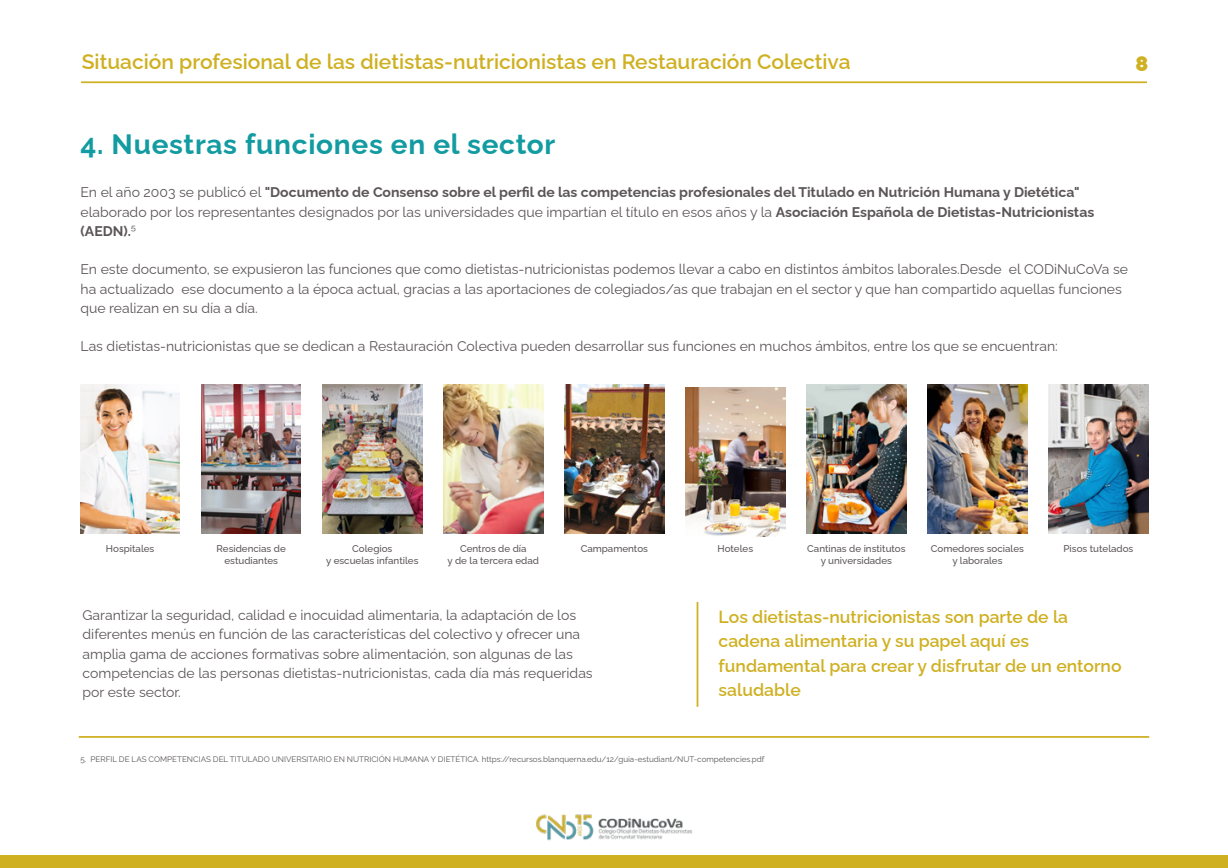
<style>
.page{position:relative;width:1228px;height:868px;background:#fff}
.page>*{position:absolute;margin:0;border:0;box-sizing:border-box;transform-origin:0 0}
.t1{font:700 28px "Raleway";letter-spacing:.025em;color:#129ba1}
.t2{font:600 21px "Raleway";color:#cfb021}
.t3{font:900 21px "Raleway";color:#cfb021}
.t4{font:600 17.5px/24.5px "Raleway";color:#cfb021}
.t5{font:14px/19.2px "Raleway";color:#5b5557}
.t6{font:700 14px/19.2px "Raleway";color:#5b5557}
.t7{font:500 9.8px/11.9px "Raleway";color:#5b5557;text-align:center}
.t8{font:8.05px "Raleway";color:#5b5557}
.s1{font-weight:400}
</style>
<div class="page">
<hr style="left:81px;top:81px;width:1066px;height:2px;background:#cfb021">
<div style="left:0;top:855px;width:1227px;height:13px;background:#cfb021"></div>
<img style="left:536px;top:814px;width:156px;height:27px">
<hr style="left:696px;top:602px;width:2px;height:105px;background:#cfb021">
<img style="left:1048px;top:385px;width:100px;height:148px">
<img style="left:806px;top:385px;width:100px;height:148px">
<img style="left:685px;top:387px;width:100px;height:149px">
<img style="left:564px;top:385px;width:100px;height:148px">
<img style="left:443px;top:385px;width:100px;height:148px">
<img style="left:322px;top:385px;width:100px;height:148px">
<img style="left:201px;top:385px;width:100px;height:148px">
<img style="left:80px;top:385px;width:100px;height:148px">
<hr style="left:79px;top:736px;width:1070px;height:2px;background:#cfb021">
<img style="left:928px;top:385px;width:99px;height:148px">
<h2 class="t2" style="left:82px;top:45px;width:770px">Situación profesional de las dietistas-nutricionistas en Restauración Colectiva</h2>
<h2 class="t3" style="left:1135px;top:47px;width:14px">8</h2>
<h1 class="t1" style="left:80px;top:122px;width:476px">4. Nuestras funciones en el sector</h1>
<p class="t6" style="left:81px;top:181px;width:1015px"><span class="s1">En el año 2003 se publicó el</span> "Documento de Consenso sobre el perfil de las competencias profesionales del Titulado en Nutrición Humana y Dietética" <span class="s1">elaborado por los representantes designados por las universidades que impartían el título en esos años y la</span> Asociación Española de Dietistas-Nutricionistas (AEDN).<span class="s1">5</span></p>
<p class="t5" style="left:81px;top:258px;width:1049px">En este documento, se expusieron las funciones que como dietistas-nutricionistas podemos llevar a cabo en distintos ámbitos laborales.Desde el CODiNuCoVa se ha actualizado ese documento a la época actual, gracias a las aportaciones de colegiados/as que trabajan en el sector y que han compartido aquellas funciones que realizan en su día a día.</p>
<p class="t5" style="left:81px;top:335px;width:979px">Las dietistas-nutricionistas que se dedican a Restauración Colectiva pueden desarrollar sus funciones en muchos ámbitos, entre los que se encuentran:</p>
<p class="t7" style="left:106px;top:542px;width:50px">Hospitales</p>
<p class="t7" style="left:217px;top:542px;width:71px">Residencias de estudiantes</p>
<p class="t7" style="left:326px;top:542px;width:94px">Colegios<br>y escuelas infantiles</p>
<p class="t7" style="left:447px;top:542px;width:93px">Centros de día<br>y de la tercera edad</p>
<p class="t7" style="left:581px;top:542px;width:69px">Campamentos</p>
<p class="t7" style="left:718px;top:542px;width:37px">Hoteles</p>
<p class="t7" style="left:807px;top:542px;width:100px">Cantinas de institutos y universidades</p>
<p class="t7" style="left:931px;top:542px;width:95px">Comedores sociales y laborales</p>
<p class="t7" style="left:1063px;top:542px;width:71px">Pisos tutelados</p>
<p class="t5" style="left:83px;top:604px;width:512px">Garantizar la seguridad, calidad e inocuidad alimentaria, la adaptación de los diferentes menús en función de las características del colectivo y ofrecer una amplia gama de acciones formativas sobre alimentación, son algunas de las competencias de las personas dietistas-nutricionistas, cada día más requeridas por este sector.</p>
<p class="t4" style="left:719px;top:602px;width:404px">Los dietistas-nutricionistas son parte de la cadena alimentaria y su papel aquí es fundamental para crear y disfrutar de un entorno saludable</p>
<p class="t8" style="left:80px;top:753px;width:685px">5. PERFIL DE LAS COMPETENCIAS DEL TITULADO UNIVERSITARIO EN NUTRICIÓN HUMANA Y DIETÉTICA. https://recursos.blanquerna.edu/12/guia-estudiant/NUT-competencies.pdf</p>
</div>
